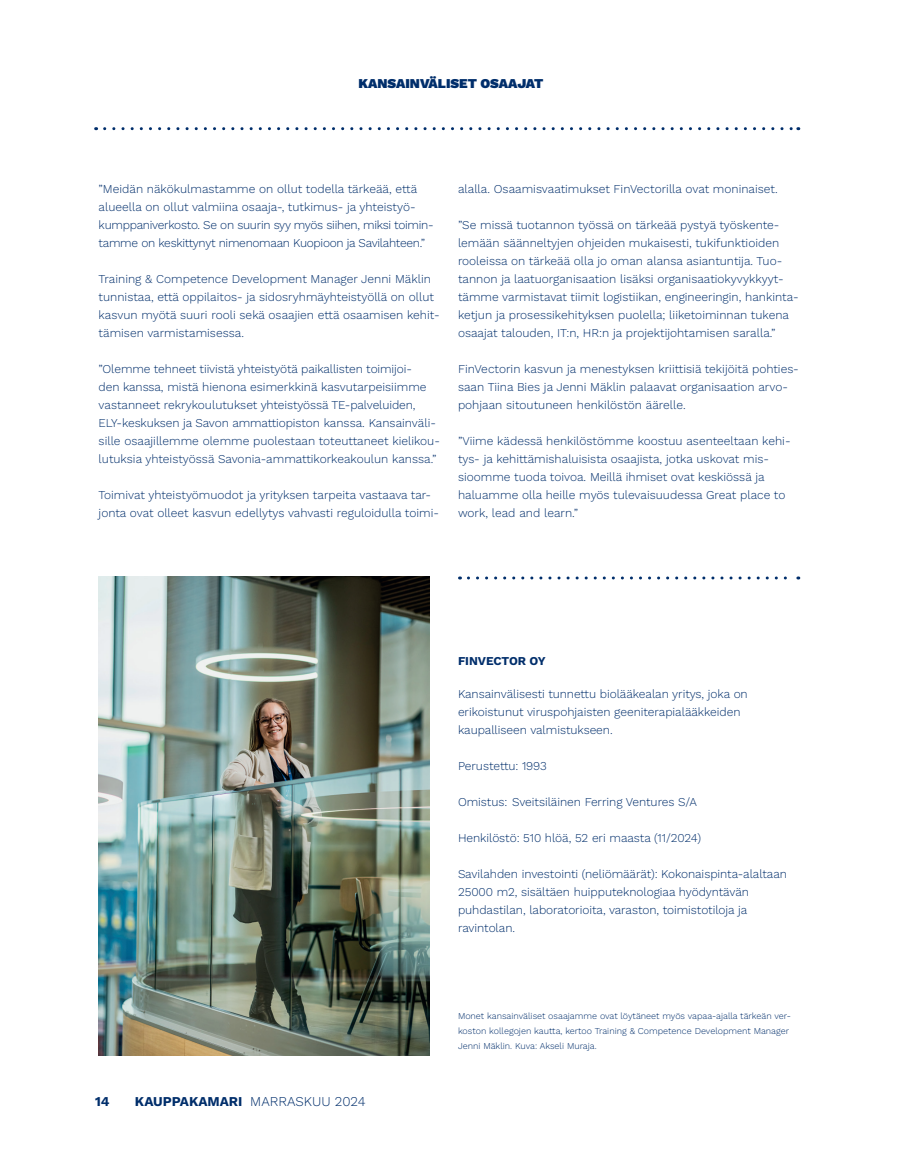
<style>
.page{position:relative;width:898px;height:1153px;background:#fff}
.page>*{position:absolute;margin:0;border:0;box-sizing:border-box;transform-origin:0 0}
.t1{font:300 13.5px "Work Sans";color:#002e6b}
.t2{font:900 13.5px "Work Sans";color:#002e6b}
.t3{font:700 13.5px "Work Sans";color:#002e6b}
.t4{font:300 12px/18px "Work Sans";color:#002e6b}
.t5{font:300 12px/18px "Work Sans";letter-spacing:-.025em;color:#002e6b}
.t6{font:700 12px "Work Sans";letter-spacing:-.005em;color:#002e6b}
.t7{font:300 9px/15px "Work Sans";color:#002e6b}
.s1{font-weight:700}
</style>
<div class="page">
<svg style="left:105px;top:127px;width:693px;height:3px"></svg>
<img style="left:99px;top:576px;width:330px;height:478px">
<svg style="left:468px;top:576px;width:330px;height:3px"></svg>
<p class="t2" style="left:358px;top:73px;width:186px">KANSAINVÄLISET OSAAJAT</p>
<p class="t5" style="left:99px;top:179px;width:336px">”Meidän näkökulmastamme on ollut todella tärkeää, että alueella on ollut valmiina osaaja-, tutkimus- ja yhteistyö&shy;kumppaniverkosto. Se on suurin syy myös siihen, miksi toimin&shy;tamme on keskittynyt nimenomaan Kuopioon ja Savilahteen.”</p>
<p class="t4" style="left:99px;top:269px;width:342px">Training &amp; Competence Development Manager Jenni Mäklin tunnistaa, että oppilaitos- ja sidosryhmäyhteistyöllä on ollut kasvun myötä suuri rooli sekä osaajien että osaamisen kehit&shy;tämisen varmistamisessa.</p>
<p class="t4" style="left:99px;top:359px;width:343px">”Olemme tehneet tiivistä yhteistyötä paikallisten toimijoi-<br>den kanssa, mistä hienona esimerkkinä kasvutarpeisiimme vastanneet rekrykoulutukset yhteistyössä TE-palveluiden, ELY-keskuksen ja Savon ammattiopiston kanssa. Kansainväli&shy;sille osaajillemme olemme puolestaan toteuttaneet kielikou&shy;lutuksia yhteistyössä Savonia-ammattikorkeakoulun kanssa.”</p>
<p class="t4" style="left:99px;top:485px;width:342px">Toimivat yhteistyömuodot ja yrityksen tarpeita vastaava tar&shy;jonta ovat olleet kasvun edellytys vahvasti reguloidulla toimi-</p>
<p class="t4" style="left:458px;top:179px;width:321px">alalla. Osaamisvaatimukset FinVectorilla ovat moninaiset.</p>
<p class="t4" style="left:458px;top:215px;width:342px">”Se missä tuotannon työssä on tärkeää pystyä työskente&shy;lemään säänneltyjen ohjeiden mukaisesti, tukifunktioiden rooleissa on tärkeää olla jo oman alansa asiantuntija. Tuo&shy;tannon ja laatuorganisaation lisäksi organisaatiokyvykkyyt&shy;tämme varmistavat tiimit logistiikan, engineeringin, hankinta&shy;ketjun ja prosessikehityksen puolella; liiketoiminnan tukena osaajat talouden, IT:n, HR:n ja projektijohtamisen saralla.”</p>
<p class="t4" style="left:458px;top:359px;width:342px">FinVectorin kasvun ja menestyksen kriittisiä tekijöitä pohties&shy;saan Tiina Bies ja Jenni Mäklin palaavat organisaation arvo&shy;pohjaan sitoutuneen henkilöstön äärelle.</p>
<p class="t4" style="left:458px;top:431px;width:334px">”Viime kädessä henkilöstömme koostuu asenteeltaan kehi&shy;tys- ja kehittämishaluisista osaajista, jotka uskovat mis&shy;sioomme tuoda toivoa. Meillä ihmiset ovat keskiössä ja haluamme olla heille myös tulevaisuudessa Great place to work, lead and learn.”</p>
<p class="t3" style="left:95px;top:1090px;width:16px">14</p>
<p class="t1" style="left:135px;top:1091px;width:232px"><span class="s1">KAUPPAKAMARI</span> MARRASKUU 2024</p>
<p class="t6" style="left:458px;top:651px;width:89px">FINVECTOR OY</p>
<p class="t4" style="left:458px;top:684px;width:291px">Kansainvälisesti tunnettu biolääkealan yritys, joka on erikoistunut viruspohjaisten geeniterapialääkkeiden kaupalliseen valmistukseen.</p>
<p class="t4" style="left:458px;top:756px;width:90px">Perustettu: 1993</p>
<p class="t4" style="left:458px;top:792px;width:240px">Omistus: Sveitsiläinen Ferring Ventures S/A</p>
<p class="t4" style="left:458px;top:828px;width:244px">Henkilöstö: 510 hlöä, 52 eri maasta (11/2024)</p>
<p class="t4" style="left:458px;top:864px;width:330px">Savilahden investointi (neliömäärät): Kokonaispinta-alaltaan 25000 m2, sisältäen huipputeknologiaa hyödyntävän puhdastilan, laboratorioita, varaston, toimistotiloja ja ravintolan.</p>
<p class="t7" style="left:458px;top:1007px;width:334px">Monet kansainväliset osaajamme ovat löytäneet myös vapaa-ajalla tärkeän ver&shy;koston kollegojen kautta, kertoo Training &amp; Competence Development Manager<br>Jenni Mäklin. Kuva: Akseli Muraja.</p>
</div>
